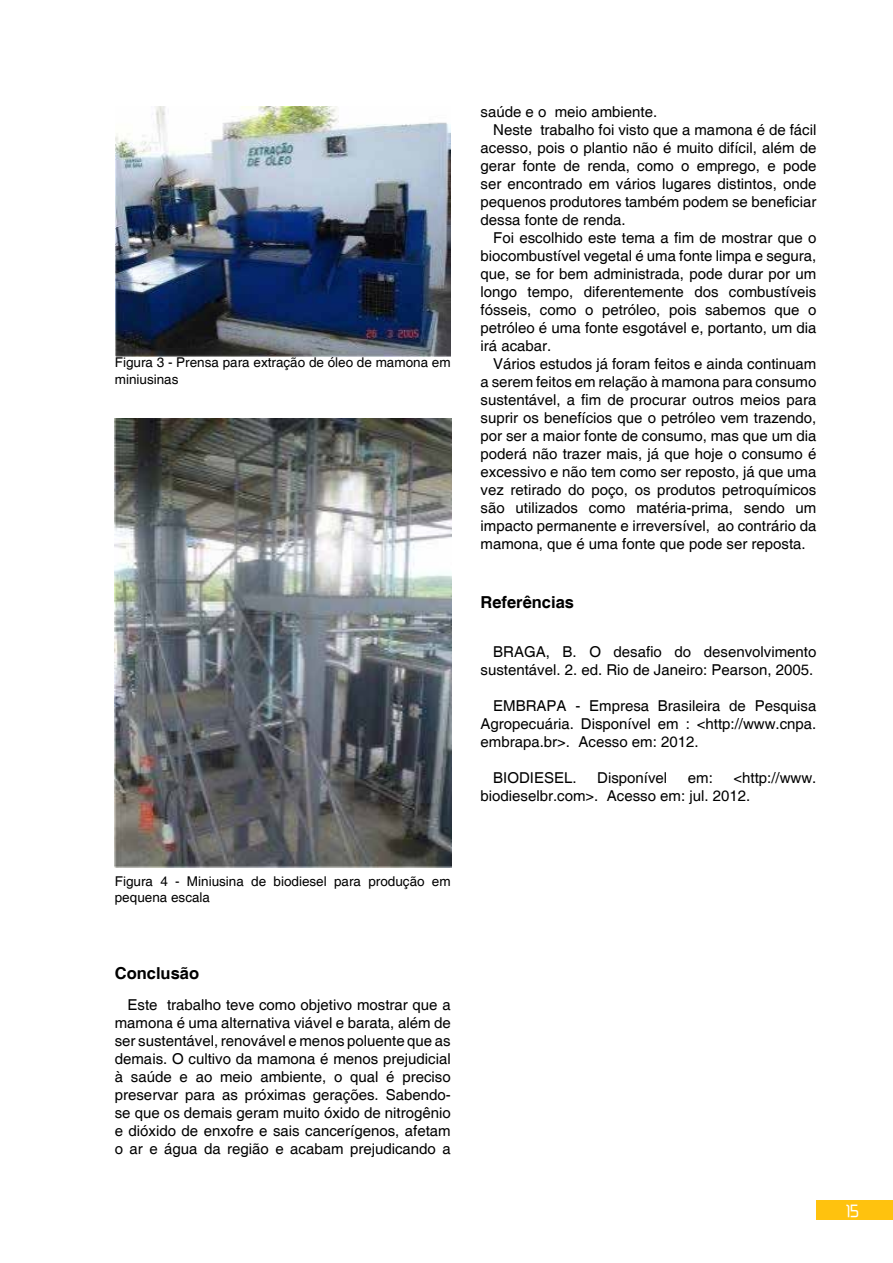
<style>
.page{position:relative;width:893px;height:1263px;background:#fff}
.page>*{position:absolute;margin:0;border:0;box-sizing:border-box;transform-origin:0 0}
.t1{font:700 16.5px "Helvetica";color:#000}
.t2{font:15px/18px "Helvetica";color:#000;text-align:justify}
.t3{font:15px "Zekton";color:#fff}
.t4{font:13.5px/16.2px "Helvetica";color:#000}
</style>
<div class="page">
<div style="left:816px;top:1200px;width:77px;height:19px;background:#ffc20e"></div>
<img style="left:115px;top:106px;width:336px;height:251px">
<img style="left:114px;top:419px;width:338px;height:448px">
<p class="t4" style="left:115px;top:355px;width:337px">Figura 3 - Prensa para extração de óleo de mamona em miniusinas</p>
<p class="t4" style="left:115px;top:873px;width:337px">Figura 4 - Miniusina de biodiesel para produção em pequena escala</p>
<p class="t1" style="left:115px;top:963px;width:86px">Conclusão</p>
<p class="t2" style="left:115px;top:996px;width:337px;text-indent:13px">Este trabalho teve como objetivo mostrar que a mamona é uma alternativa viável e barata, além de ser sustentável, renovável e menos poluente que as demais. O cultivo da mamona é menos prejudicial à saúde e ao meio ambiente, o qual é preciso preservar para as próximas gerações. Sabendo&shy;se que os demais geram muito óxido de nitrogênio e dióxido de enxofre e sais cancerígenos, afetam o ar e água da região e acabam prejudicando a</p>
<p class="t2" style="left:480px;top:103px;width:178px">saúde e o meio ambiente.</p>
<p class="t2" style="left:493px;top:121px;width:325px">Neste trabalho foi visto que a mamona é de fácil</p>
<p class="t2" style="left:480px;top:139px;width:337px">acesso, pois o plantio não é muito difícil, além de</p>
<p class="t2" style="left:480px;top:157px;width:337px">gerar fonte de renda, como o emprego, e pode</p>
<p class="t2" style="left:480px;top:175px;width:337px">ser encontrado em vários lugares distintos, onde</p>
<p class="t2" style="left:480px;top:193px;width:337px">pequenos produtores também podem se beneficiar</p>
<p class="t2" style="left:480px;top:211px;width:147px">dessa fonte de renda.</p>
<p class="t2" style="left:493px;top:229px;width:325px">Foi escolhido este tema a fim de mostrar que o</p>
<p class="t2" style="left:480px;top:247px;width:337px">biocombustível vegetal é uma fonte limpa e segura,</p>
<p class="t2" style="left:480px;top:265px;width:337px">que, se for bem administrada, pode durar por um</p>
<p class="t2" style="left:480px;top:283px;width:337px">longo tempo, diferentemente dos combustíveis</p>
<p class="t2" style="left:480px;top:301px;width:337px">fósseis, como o petróleo, pois sabemos que o</p>
<p class="t2" style="left:480px;top:319px;width:337px">petróleo é uma fonte esgotável e, portanto, um dia</p>
<p class="t2" style="left:480px;top:337px;width:72px">irá acabar.</p>
<p class="t2" style="left:493px;top:355px;width:325px">Vários estudos já foram feitos e ainda continuam</p>
<p class="t2" style="left:480px;top:373px;width:337px">a serem feitos em relação à mamona para consumo</p>
<p class="t2" style="left:480px;top:391px;width:337px">sustentável, a fim de procurar outros meios para</p>
<p class="t2" style="left:480px;top:409px;width:337px">suprir os benefícios que o petróleo vem trazendo,</p>
<p class="t2" style="left:480px;top:427px;width:337px">por ser a maior fonte de consumo, mas que um dia</p>
<p class="t2" style="left:480px;top:445px;width:337px">poderá não trazer mais, já que hoje o consumo é</p>
<p class="t2" style="left:480px;top:463px;width:337px">excessivo e não tem como ser reposto, já que uma</p>
<p class="t2" style="left:480px;top:481px;width:337px">vez retirado do poço, os produtos petroquímicos</p>
<p class="t2" style="left:480px;top:499px;width:337px">são utilizados como matéria-prima, sendo um</p>
<p class="t2" style="left:480px;top:517px;width:337px">impacto permanente e irreversível, ao contrário da</p>
<p class="t2" style="left:480px;top:535px;width:327px">mamona, que é uma fonte que pode ser reposta.</p>
<p class="t1" style="left:480px;top:592px;width:95px">Referências</p>
<p class="t2" style="left:480px;top:643px;width:337px;text-align:right">BRAGA, B. O desafio do desenvolvimento sustentável. 2. ed. Rio de Janeiro: Pearson, 2005.</p>
<p class="t2" style="left:480px;top:697px;width:337px;text-indent:13px">EMBRAPA - Empresa Brasileira de Pesquisa Agropecuária. Disponível em : &lt;http://www.cnpa. embrapa.br&gt;. Acesso em: 2012.</p>
<p class="t2" style="left:493px;top:769px;width:85px">BIODIESEL.</p>
<p class="t2" style="left:597px;top:769px;width:72px">Disponível</p>
<p class="t2" style="left:688px;top:769px;width:27px">em:</p>
<p class="t2" style="left:480px;top:769px;width:337px;text-indent:253px">&lt;http://www. biodieselbr.com&gt;. Acesso em: jul. 2012.</p>
<p class="t3" style="left:846px;top:1200px;width:15px">15</p>
</div>
